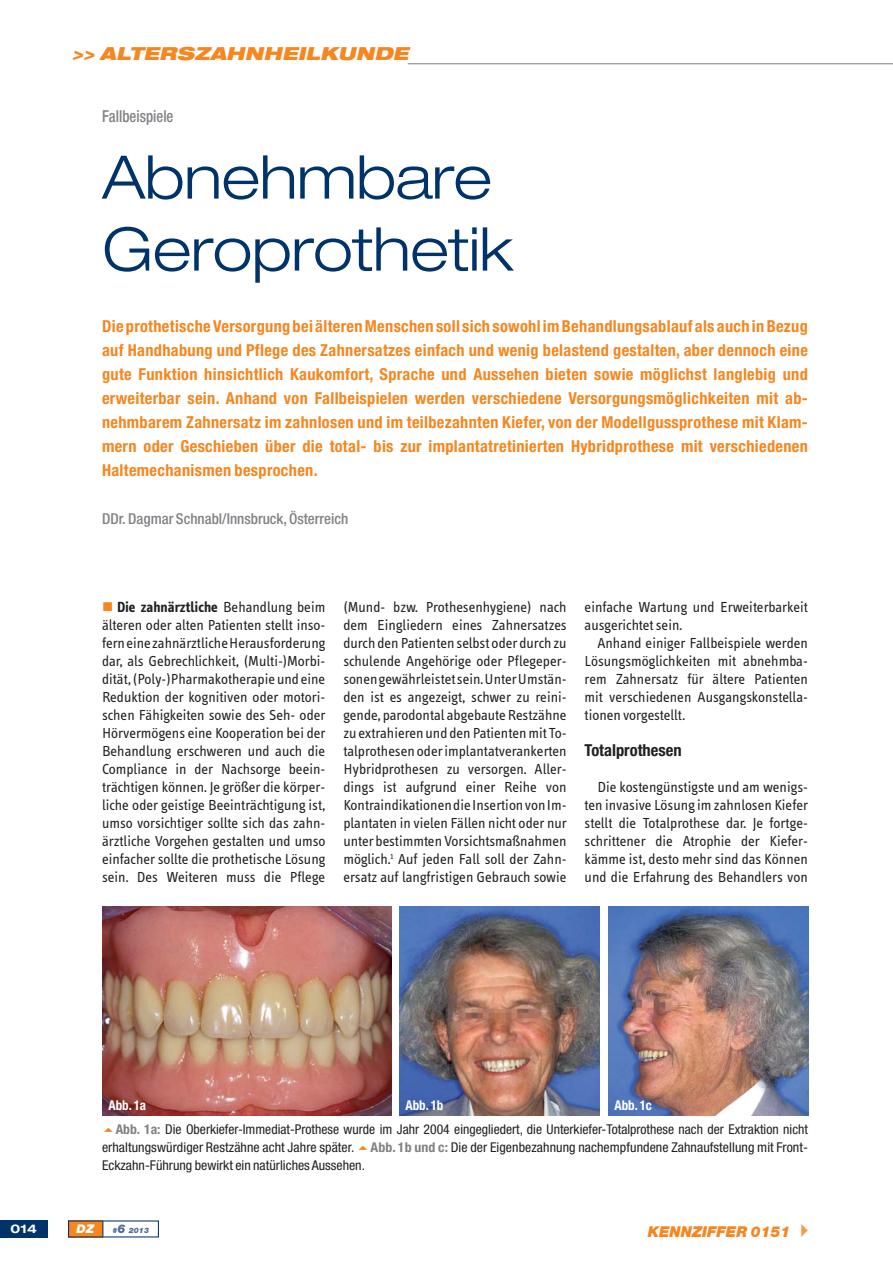
<style>
.page{position:relative;width:893px;height:1263px;background:#fff}
.page>*{position:absolute;margin:0;border:0;box-sizing:border-box;transform-origin:0 0}
.t1{font:300 expanded 60px/72px "Helvetica Neue";letter-spacing:-.01em;color:#003369}
.t2{font:italic 900 expanded 18px "Helvetica Neue";color:#f6861f}
.t3{font:700 condensed 16.5px/24px "Helvetica Neue";letter-spacing:.02em;color:#f6861f;text-align:justify}
.t4{font:700 condensed 16.5px "Helvetica Neue";color:#231f20}
.t5{font:500 condensed 16.5px "Helvetica Neue";color:#808285;scale:.9 1}
.t6{font:15px/18px "Info Text";color:#231f20;text-align:justify}
.t7{font:500 condensed 15px "Helvetica Neue";color:#808285}
.t8{font:italic 900 15px "Helvetica Neue";color:#f6861f}
.t9{font:condensed 13.5px/18px "Helvetica Neue";color:#231f20;text-align:justify}
.t10{font:700 condensed 13.5px "Helvetica Neue";color:#fff}
.t11{font:700 expanded 12px "Helvetica Neue";color:#fff}
.t12{font:italic 900 12px "Helvetica Neue";color:#fff}
.t13{font:italic 900 7.5px "Helvetica Neue";color:#516b98}
.s1{color:#f6861f}
.s2{font-weight:700}
.s3{font-weight:700;color:#808285}
.s4{font-size:12px}
.s5{color:#f89b49}
</style>
<div class="page">
<div style="left:68px;top:1220px;width:35px;height:17px;background:#f6861f"></div>
<div style="left:0;top:1220px;width:48px;height:17px;background:#003369"></div>
<svg style="left:102px;top:1221px;width:1px;height:16px"></svg>
<hr style="left:408px;top:63px;width:485px;height:1px;background:#808285">
<img style="left:608px;top:906px;width:200px;height:209px">
<img style="left:400px;top:906px;width:200px;height:209px">
<img style="left:102px;top:906px;width:289px;height:209px">
<p class="t2" style="left:72px;top:45px;width:342px">&gt;&gt; ALTERSZAHNHEILKUNDE</p>
<p class="t5" style="left:102px;top:111px;width:81px">Fallbeispiele</p>
<h1 class="t1" style="left:102px;top:149px;width:413px">Abnehmbare<br>Geroprothetik</h1>
<p class="t3" style="left:102px;top:316px;width:707px">Die prothetische Versorgung bei älteren Menschen soll sich sowohl im Behandlungsablauf als auch in Bezug auf Handhabung und Pflege des Zahnersatzes einfach und wenig belastend gestalten, aber dennoch eine gute Funktion hinsichtlich Kaukomfort, Sprache und Aussehen bieten sowie möglichst langlebig und erweiterbar sein. Anhand von Fallbeispielen werden verschiedene Versorgungsmöglichkeiten mit ab&shy;nehmbarem Zahnersatz im zahnlosen und im teilbezahnten Kiefer, von der Modellgussprothese mit Klam&shy;mern oder Geschieben über die total- bis zur implantatretinierten Hybridprothese mit verschiedenen Haltemechanismen besprochen.</p>
<p class="t7" style="left:102px;top:513px;width:248px">DDr. Dagmar Schnabl/Innsbruck, Österreich</p>
<p class="t6" style="left:102px;top:599px;width:225px"><span class="s1">■</span> <span class="s2">Die zahnärztliche</span> Behandlung beim älteren oder alten Patienten stellt inso&shy;fern eine zahnärztliche Herausforderung dar, als Gebrechlichkeit, (Multi-)Morbi&shy;dität, (Poly-)Pharmakotherapie und eine Reduktion der kognitiven oder motori&shy;schen Fähigkeiten sowie des Seh- oder Hörvermögens eine Kooperation bei der Behandlung erschweren und auch die Compliance in der Nachsorge beein&shy;trächtigen können. Je größer die körper&shy;liche oder geistige Beeinträchtigung ist, umso vorsichtiger sollte sich das zahn&shy;ärztliche Vorgehen gestalten und umso einfacher sollte die prothetische Lösung sein. Des Weiteren muss die Pflege</p>
<p class="t6" style="left:343px;top:599px;width:225px">(Mund- bzw. Prothesenhygiene) nach dem Eingliedern eines Zahnersatzes durch den Patienten selbst oder durch zu schulende Angehörige oder Pflegeper&shy;sonen gewährleistet sein. Unter Umstän&shy;den ist es angezeigt, schwer zu reini&shy;gende, parodontal abgebaute Restzähne zu extrahieren und den Patienten mit To&shy;talprothesen oder implantatverankerten Hybridprothesen zu versorgen. Aller&shy;dings ist aufgrund einer Reihe von Kontraindikationen die Insertion von Im&shy;plantaten in vielen Fällen nicht oder nur unter bestimmten Vorsichtsmaßnahmen möglich.<sup>1</sup> Auf jeden Fall soll der Zahn&shy;ersatz auf langfristigen Gebrauch sowie</p>
<p class="t6" style="left:585px;top:599px;width:225px">einfache Wartung und Erweiterbarkeit ausgerichtet sein.</p>
<p class="t6" style="left:585px;top:635px;width:225px;text-indent:13px">Anhand einiger Fallbeispiele werden Lösungsmöglichkeiten mit abnehmba&shy;rem Zahnersatz für ältere Patienten mit verschiedenen Ausgangskonstella&shy;tionen vorgestellt.</p>
<p class="t4" style="left:585px;top:744px;width:99px">Totalprothesen</p>
<p class="t6" style="left:585px;top:779px;width:225px;text-indent:13px">Die kostengünstigste und am wenigs&shy;ten invasive Lösung im zahnlosen Kiefer stellt die Totalprothese dar. Je fortge&shy;schrittener die Atrophie der Kiefer&shy;kämme ist, desto mehr sind das Können und die Erfahrung des Behandlers von</p>
<p class="t10" style="left:108px;top:1101px;width:39px">Abb. 1a</p>
<p class="t10" style="left:405px;top:1101px;width:40px">Abb. 1b</p>
<p class="t10" style="left:614px;top:1101px;width:39px">Abb. 1c</p>
<p class="t9" style="left:102px;top:1121px;width:707px;text-indent:14px"><span class="s3">Abb. 1a:</span> Die Oberkiefer-Immediat-Prothese wurde im Jahr 2004 eingegliedert, die Unterkiefer-Totalprothese nach der Extraktion nicht erhaltungswürdiger Restzähne acht Jahre später. <span class="s3">Abb. 1b und c:</span> Die der Eigenbezahnung nachempfundene Zahnaufstellung mit Front-Eckzahn-Führung bewirkt ein natürliches Aussehen.</p>
<p class="t11" style="left:11px;top:1224px;width:28px">014</p>
<p class="t12" style="left:77px;top:1224px;width:19px">DZ</p>
<p class="t13" style="left:112px;top:1227px;width:38px">#<span class="s4">6</span> 2013</p>
<p class="t8" style="left:648px;top:1227px;width:168px">KENNZIFFER 0151 <span class="s5">✔</span></p>
</div>
